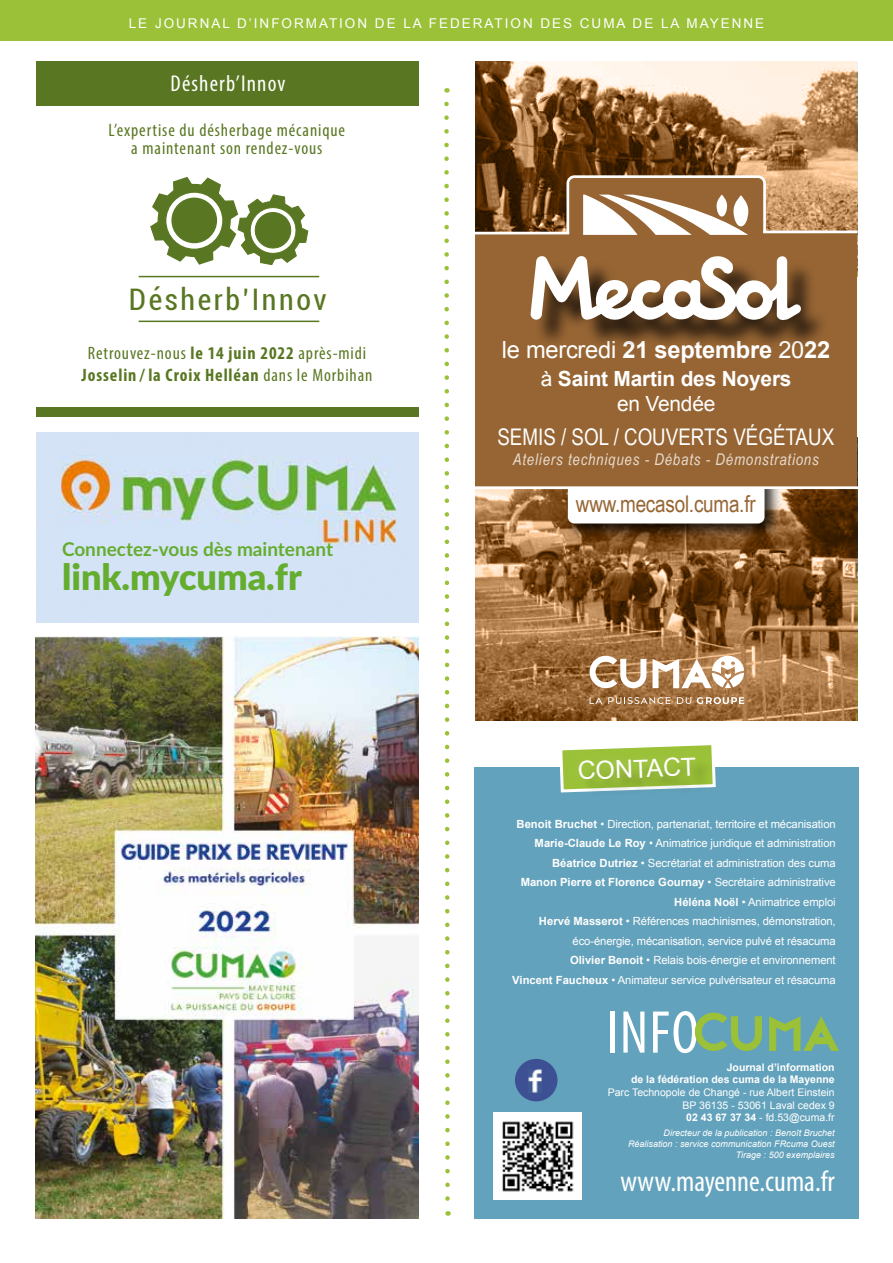
<style>
.page{position:relative;width:893px;height:1263px;background:#fff}
.page>*{position:absolute;margin:0;border:0;box-sizing:border-box;transform-origin:0 0}
.t1{font:condensed 60.9px "Myriad Pro";color:#fff}
.t2{font:900 36px "Lato";color:#64ad2f}
.t3{font:condensed 29.7px "Roboto";letter-spacing:.085em;color:#597722}
.t4{font:condensed 29.4px "Myriad Pro";color:#fff}
.t5{font:24.9px "Arial";color:#fff}
.t6{font:700 23.7px "Arial";letter-spacing:-.01em;color:#fff}
.t7{font:23.1px "Arial Narrow";letter-spacing:-.01em;color:#976534}
.t8{font:22.95px "Arial Narrow";color:#fff}
.t9{font:condensed 22.95px "Myriad Pro";letter-spacing:.05em;color:#fff}
.t10{font:700 20.85px/25px "Arial";letter-spacing:-.01em;color:#fff;text-align:center}
.t11{font:700 19.05px "Lato";color:#64ad2f}
.t12{font:condensed 18px/18px "Myriad Pro";letter-spacing:.05em;color:#597722;text-align:center}
.t13{font:italic 16.2px "Arial Narrow";letter-spacing:.05em;color:#e8dcd0}
.t14{font:13.5px "Arial";letter-spacing:.145em;color:#fff}
.t15{font:11.25px/19.5px "Arial";letter-spacing:-.01em;color:#fff;text-align:right}
.t16{font:10.5px/12.6px "Arial";color:#fff;text-align:right}
.t17{font:700 10.5px/12.6px "Arial";color:#fff;text-align:right}
.t18{font:italic 9px/10.8px "Arial";color:#fff;text-align:right}
.s1{font-weight:700}
.s2{font-weight:400}
</style>
<div class="page">
<div style="left:0;top:0;width:893px;height:40px;background:#9ac137"></div>
<svg style="left:475px;top:61px;width:382px;height:171px;background:#a6805a"></svg>
<div style="left:568px;top:177px;width:197px;height:66px;background:#976534;border-radius:7px"></div>
<div style="left:566px;top:175px;width:200px;height:69px;border:3px solid #fff;border-radius:7px"></div>
<svg style="left:475px;top:489px;width:382px;height:232px;background:#956637"></svg>
<div style="left:564px;top:461px;width:218px;height:80px;background:#000;opacity:.8"></div>
<div style="left:568px;top:465px;width:196px;height:58px;background:#fff;border-radius:7px"></div>
<div style="left:475px;top:233px;width:382px;height:255px;background:#976534"></div>
<hr style="left:475px;top:232px;width:94px;height:2px;background:#fff">
<hr style="left:475px;top:486px;width:417px;height:3px;background:#fff">
<svg style="left:589px;top:654px;width:57px;height:36px"></svg>
<svg style="left:652px;top:656px;width:92px;height:32px"></svg>
<svg style="left:697px;top:697px;width:47px;height:7px"></svg>
<svg style="left:677px;top:697px;width:14px;height:7px"></svg>
<svg style="left:608px;top:697px;width:62px;height:7px"></svg>
<svg style="left:590px;top:697px;width:12px;height:7px"></svg>
<div style="left:534px;top:260px;width:295px;height:89px;background:#000;opacity:.75"></div>
<svg style="left:531px;top:256px;width:273px;height:66px"></svg>
<svg style="left:583px;top:195px;width:165px;height:40px"></svg>
<hr style="left:763px;top:231px;width:94px;height:2px;background:#fff">
<svg style="left:444px;top:101px;width:7px;height:1115px"></svg>
<div style="left:474px;top:767px;width:385px;height:451px;background:#63a2bc"></div>
<svg style="left:560px;top:745px;width:156px;height:48px;background:#a3c45f"></svg>
<svg style="left:694px;top:1012px;width:68px;height:39px"></svg>
<svg style="left:769px;top:1016px;width:70px;height:35px"></svg>
<div style="left:515px;top:1059px;width:42px;height:42px;background:#3c5093;border-radius:50%"></div>
<img style="left:529px;top:1070px;width:12px;height:22px">
<img style="left:493px;top:1112px;width:88px;height:88px">
<svg style="left:150px;top:176px;width:159px;height:90px"></svg>
<hr style="left:139px;top:276px;width:180px;height:1px;background:#597722">
<hr style="left:139px;top:321px;width:180px;height:1px;background:#597722">
<div style="left:36px;top:62px;width:383px;height:44px;background:#597722"></div>
<div style="left:36px;top:407px;width:383px;height:10px;background:#597722"></div>
<div style="left:36px;top:433px;width:383px;height:189px;background:#d4e3f6"></div>
<img style="left:61px;top:455px;width:334px;height:90px">
<img style="left:36px;top:637px;width:383px;height:581px">
<p class="t14" style="left:129px;top:14px;width:637px">LE JOURNAL D’INFORMATION DE LA FEDERATION DES CUMA DE LA MAYENNE</p>
<h3 class="t9" style="left:170px;top:70px;width:116px">Désherb’Innov</h3>
<h3 class="t12" style="left:109px;top:120px;width:238px">L’expertise du désherbage mécanique a maintenant son rendez-vous</h3>
<h3 class="t3" style="left:129px;top:279px;width:199px">Désherb’Innov</h3>
<h3 class="t12" style="left:82px;top:342px;width:292px;line-height:21.6px">Retrouvez-nous <span class="s1">le 14 juin 2022</span> après-midi<br><span class="s1">Josselin / la Croix Helléan</span> dans le Morbihan</h3>
<h3 class="t11" style="left:62px;top:535px;width:273px">Connectez-vous dès maintenant</h3>
<h2 class="t2" style="left:62px;top:549px;width:241px">link.mycuma.fr</h2>
<h3 class="t6" style="left:502px;top:334px;width:330px"><span class="s2">le mercredi</span> 21 septembre <span class="s2">20</span>22</h3>
<h3 class="t10" style="left:541px;top:367px;width:252px"><span class="s2">à</span> Saint Martin des Noyers <span class="s2">en Vendée</span></h3>
<h3 class="t8" style="left:497px;top:420px;width:338px">SEMIS / SOL / COUVERTS VÉGÉTAUX</h3>
<h3 class="t13" style="left:513px;top:448px;width:307px">Ateliers techniques - Débats - Démonstrations</h3>
<h3 class="t7" style="left:576px;top:487px;width:181px">www.mecasol.cuma.fr</h3>
<h3 class="t5" style="left:577px;top:754px;width:120px;rotate:-2deg">CONTACT</h3>
<p class="t15" style="left:512px;top:814px;width:325px"><span class="s1">Benoit Bruchet</span> • Direction, partenariat, territoire et mécanisation <span class="s1">Marie-Claude Le Roy</span> • Animatrice juridique et administration <span class="s1">Béatrice Dutriez</span> • Secrétariat et administration des cuma<br><span class="s1">Manon Pierre et Florence Gournay</span> • Secrétaire administrative <span class="s1">Héléna Noël</span> • Animatrice emploi<br><span class="s1">Hervé Masserot</span> • Références machinismes, démonstration, éco-énergie, mécanisation, service pulvé et résacuma<br><span class="s1">Olivier Benoit</span> • Relais bois-énergie et environnement<br><span class="s1">Vincent Faucheux</span> • Animateur service pulvérisateur et résacuma</p>
<h1 class="t1" style="left:606px;top:996px;width:94px">INFO</h1>
<p class="t17" style="left:631px;top:1061px;width:205px">Journal d’information<br>de la fédération des cuma de la Mayenne</p>
<p class="t16" style="left:608px;top:1086px;width:228px">Parc Technopole de Changé - rue Albert Einstein<br>BP 36135 - 53061 Laval cedex 9<br><span class="s1">02 43 67 37 34</span> - fd.53@cuma.fr</p>
<p class="t18" style="left:628px;top:1128px;width:208px">Directeur de la publication : Benoît Bruchet<br>Réalisation : service communication FRcuma Ouest<br>Tirage : 500 exemplaires</p>
<h3 class="t4" style="left:620px;top:1163px;width:216px">www.mayenne.cuma.fr</h3>
</div>
